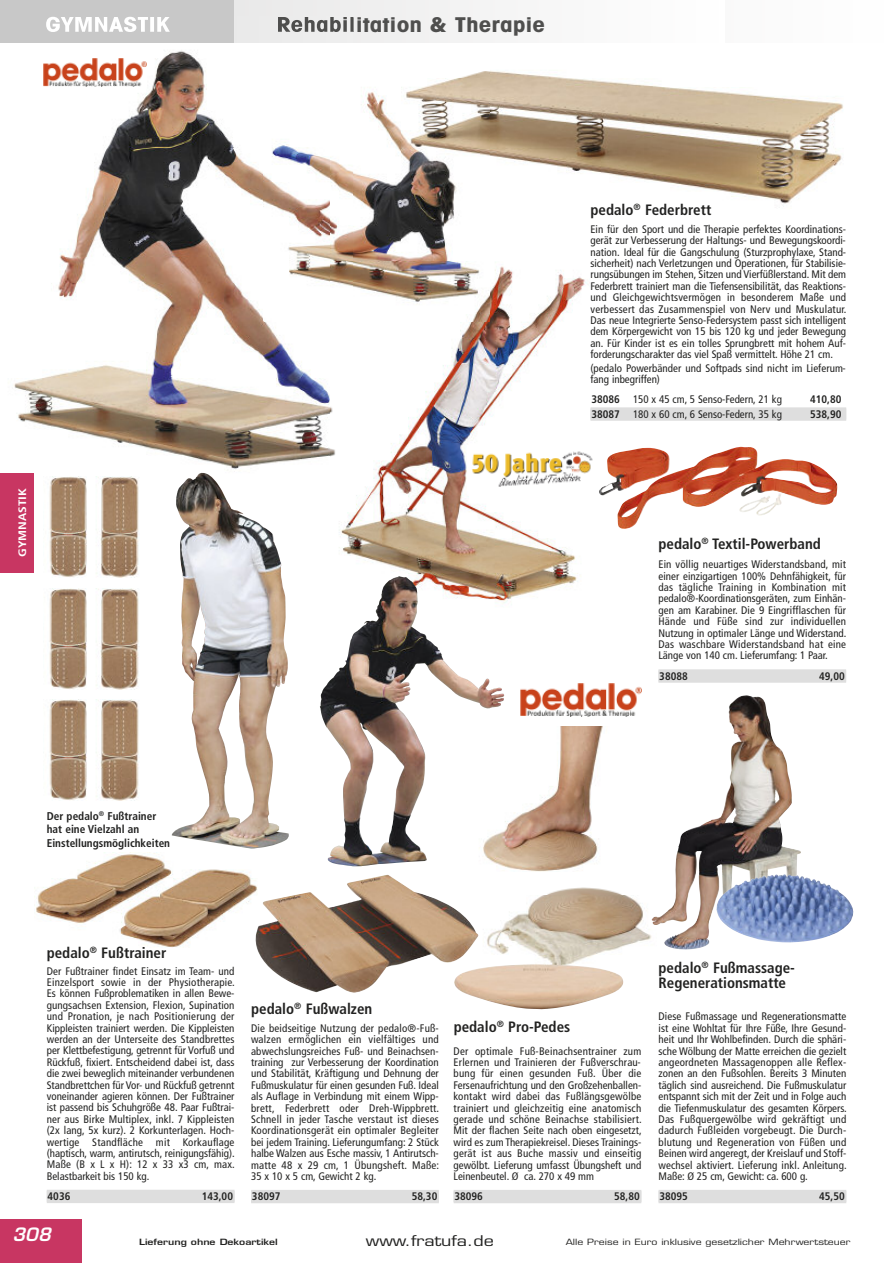
<style>
.page{position:relative;width:893px;height:1263px;background:#fff}
.page>*{position:absolute;margin:0;border:0;box-sizing:border-box;transform-origin:0 0}
.t1{font:700 condensed 20.4px "Avant Garde";color:#4f4f4e;scale:1.25 1}
.t2{font:italic 600 18px "Eurostile";color:#fff}
.t3{font:700 condensed 15px/15px "Frutiger";color:#222221}
.t4{font:14.4px "Eurostile";color:#222221;scale:1.25 1}
.t5{font:700 condensed 11.25px/13.5px "Frutiger";color:#222221}
.t6{font:condensed 10.95px/11.4px "Frutiger";color:#222221;text-align:justify}
.t7{font:700 condensed 10.95px "Frutiger";color:#222221}
.t8{font:700 condensed 10.8px "Frutiger";color:#fff;scale:1.25 1}
.t9{font:8.4px "Eurostile";color:#222221;scale:1.25 1}
.t10{font:600 8.4px "Eurostile";color:#222221;scale:1.25 1}
.s1{font-weight:700}
</style>
<div class="page">
<img style="left:339px;top:266px;width:262px;height:337px">
<img style="left:34px;top:853px;width:221px;height:95px">
<img style="left:664px;top:726px;width:137px;height:223px">
<img style="left:486px;top:726px;width:117px;height:146px">
<img style="left:487px;top:887px;width:170px;height:96px">
<svg style="left:652px;top:917px;width:5px;height:8px"></svg>
<img style="left:465px;top:964px;width:158px;height:45px">
<div style="left:0;top:1219px;width:82px;height:44px;background:#c83662"></div>
<div style="left:0;top:0;width:234px;height:43px;background:#c8c8c8"></div>
<div style="left:234px;top:0;width:491px;height:43px;background:#f4f4f4"></div>
<img style="left:489px;top:70px;width:354px;height:134px">
<img style="left:460px;top:71px;width:29px;height:7px">
<img style="left:353px;top:78px;width:136px;height:184px">
<img style="left:353px;top:262px;width:136px;height:60px">
<img style="left:601px;top:448px;width:229px;height:68px">
<svg style="left:599px;top:489px;width:2px;height:6px"></svg>
<img style="left:717px;top:874px;width:136px;height:68px">
<img style="left:520px;top:684px;width:121px;height:33px">
<img style="left:468px;top:445px;width:127px;height:45px">
<img style="left:14px;top:50px;width:339px;height:423px">
<img style="left:331px;top:262px;width:22px;height:235px">
<img style="left:46px;top:17px;width:124px;height:15px">
<img style="left:278px;top:17px;width:75px;height:15px">
<img style="left:263px;top:78px;width:68px;height:244px">
<img style="left:172px;top:473px;width:117px;height:375px">
<img style="left:49px;top:476px;width:90px;height:101px">
<img style="left:49px;top:589px;width:90px;height:100px">
<img style="left:49px;top:700px;width:90px;height:101px">
<img style="left:255px;top:875px;width:224px;height:118px">
<img style="left:320px;top:576px;width:184px;height:281px">
<div style="left:0;top:473px;width:34px;height:100px;background:#c83662"></div>
<div style="left:47px;top:1190px;width:187px;height:12px;background:#dedede"></div>
<div style="left:47px;top:1191px;width:187px;height:12px;background:#dedede"></div>
<div style="left:251px;top:1190px;width:188px;height:12px;background:#dedede"></div>
<div style="left:251px;top:1191px;width:188px;height:12px;background:#dedede"></div>
<div style="left:658px;top:669px;width:188px;height:12px;background:#e9e9e9"></div>
<div style="left:658px;top:670px;width:188px;height:13px;background:#dedede"></div>
<div style="left:454px;top:1190px;width:187px;height:12px;background:#dedede"></div>
<div style="left:454px;top:1191px;width:187px;height:12px;background:#dedede"></div>
<div style="left:658px;top:1190px;width:188px;height:12px;background:#dedede"></div>
<div style="left:658px;top:1191px;width:188px;height:12px;background:#dedede"></div>
<div style="left:590px;top:393px;width:256px;height:12px;background:#fff"></div>
<div style="left:590px;top:394px;width:256px;height:12px;background:#fff"></div>
<div style="left:590px;top:407px;width:256px;height:12px;background:#dedede"></div>
<div style="left:590px;top:409px;width:256px;height:12px;background:#dedede"></div>
<h1 class="t1" style="left:276px;top:17px;width:217px">Rehabilitation &amp; Therapie</h1>
<p class="t8" style="left:18px;top:557px;width:57px;rotate:-90deg">GYMNASTIK</p>
<h3 class="t3" style="left:590px;top:203px;width:122px">pedalo<sup>®</sup> Federbrett</h3>
<p class="t6" style="left:590px;top:224px;width:258px">Ein für den Sport und die Therapie perfektes Koordinations&shy;gerät zur Verbesserung der Haltungs- und Bewegungskoordi&shy;nation. Ideal für die Gangschulung (Sturzprophylaxe, Stand&shy;sicherheit) nach Verletzungen und Operationen, für Stabilisie&shy;rungsübungen im Stehen, Sitzen und Vierfüßlerstand. Mit dem Federbrett trainiert man die Tiefensensibilität, das Reaktions&shy;und Gleichgewichtsvermögen in besonderem Maße und verbessert das Zusammenspiel von Nerv und Muskulatur.<br>Das neue Integrierte Senso-Federsystem passt sich intelligent dem Körpergewicht von 15 bis 120 kg und jeder Bewegung an. Für Kinder ist es ein tolles Sprungbrett mit hohem Auf&shy;forderungscharakter das viel Spaß vermittelt. Höhe 21 cm.</p>
<p class="t6" style="left:590px;top:363px;width:257px">(pedalo Powerbänder und Softpads sind nicht im Lieferum&shy;fang inbegriffen)</p>
<p class="t6" style="left:591px;top:395px;width:192px"><span class="s1">38086</span> 150 x 45 cm, 5 Senso-Federn, 21 kg</p>
<p class="t7" style="left:810px;top:395px;width:33px">410,80</p>
<p class="t6" style="left:591px;top:409px;width:192px"><span class="s1">38087</span> 180 x 60 cm, 6 Senso-Federn, 35 kg</p>
<p class="t7" style="left:810px;top:410px;width:33px">538,90</p>
<h3 class="t3" style="left:658px;top:537px;width:164px">pedalo<sup>®</sup> Textil-Powerband</h3>
<p class="t6" style="left:658px;top:560px;width:190px">Ein völlig neuartiges Widerstandsband, mit einer einzigartigen 100% Dehnfähigkeit, für das tägliche Training in Kombination mit pedalo®-Koordinationsgeräten, zum Einhän&shy;gen am Karabiner. Die 9 Eingrifflaschen für Hände und Füße sind zur individuellen Nutzung in optimaler Länge und Widerstand.<br>Das waschbare Widerstandsband hat eine Länge von 140 cm. Lieferumfang: 1 Paar.</p>
<p class="t7" style="left:659px;top:671px;width:30px">38088</p>
<p class="t7" style="left:819px;top:671px;width:27px">49,00</p>
<p class="t5" style="left:47px;top:810px;width:125px">Der pedalo<sup>®</sup> Fußtrainer hat eine Vielzahl an<br>Einstellungsmöglichkeiten</p>
<h3 class="t3" style="left:47px;top:946px;width:121px">pedalo<sup>®</sup> Fußtrainer</h3>
<p class="t6" style="left:47px;top:966px;width:190px">Der Fußtrainer findet Einsatz im Team- und Einzelsport sowie in der Physiotherapie.<br>Es können Fußproblematiken in allen Bewe&shy;gungsachsen Extension, Flexion, Supination und Pronation, je nach Positionierung der Kippleisten trainiert werden. Die Kippleisten werden an der Unterseite des Standbrettes per Klettbefestigung, getrennt für Vorfuß und Rückfuß, fixiert. Entscheidend dabei ist, dass die zwei beweglich miteinander verbundenen Standbrettchen für Vor- und Rückfuß getrennt voneinander agieren können. Der Fußtrainer ist passend bis Schuhgröße 48. Paar Fußtrai&shy;ner aus Birke Multiplex, inkl. 7 Kippleisten (2x lang, 5x kurz). 2 Korkunterlagen. Hoch&shy;wertige Standfläche mit Korkauflage (haptisch, warm, antirutsch, reinigungsfähig).<br>Maße (B x L x H): 12 x 33 x3 cm, max.<br>Belastbarkeit bis 150 kg.</p>
<p class="t7" style="left:48px;top:1192px;width:24px">4036</p>
<p class="t7" style="left:202px;top:1192px;width:33px">143,00</p>
<h3 class="t3" style="left:251px;top:1002px;width:123px">pedalo<sup>®</sup> Fußwalzen</h3>
<p class="t6" style="left:251px;top:1023px;width:190px">Die beidseitige Nutzung der pedalo®-Fuß&shy;walzen ermöglichen ein vielfältiges und abwechslungsreiches Fuß- und Beinachsen&shy;training zur Verbesserung der Koordination und Stabilität, Kräftigung und Dehnung der Fußmuskulatur für einen gesunden Fuß. Ideal als Auflage in Verbindung mit einem Wipp&shy;brett, Federbrett oder Dreh-Wippbrett.<br>Schnell in jeder Tasche verstaut ist dieses Koordinationsgerät ein optimaler Begleiter bei jedem Training. Lieferungumfang: 2 Stück halbe Walzen aus Esche massiv, 1 Antirutsch&shy;matte 48 x 29 cm, 1 Übungsheft. Maße:<br>35 x 10 x 5 cm, Gewicht 2 kg.</p>
<p class="t7" style="left:252px;top:1192px;width:30px">38097</p>
<p class="t7" style="left:412px;top:1192px;width:27px">58,30</p>
<h3 class="t3" style="left:658px;top:962px;width:138px">pedalo<sup>®</sup> Fußmassage-<br>Regenerationsmatte</h3>
<h3 class="t3" style="left:454px;top:1020px;width:118px">pedalo<sup>®</sup> Pro-Pedes</h3>
<p class="t6" style="left:658px;top:1012px;width:190px">Diese Fußmassage und Regenerationsmatte ist eine Wohltat für Ihre Füße, Ihre Gesund&shy;heit und Ihr Wohlbefinden. Durch die sphäri&shy;sche Wölbung der Matte erreichen die gezielt angeordneten Massagenoppen alle Reflex&shy;zonen an den Fußsohlen. Bereits 3 Minuten täglich sind ausreichend. Die Fußmuskulatur entspannt sich mit der Zeit und in Folge auch die Tiefenmuskulatur des gesamten Körpers.<br>Das Fußquergewölbe wird gekräftigt und dadurch Fußleiden vorgebeugt. Die Durch&shy;blutung und Regeneration von Füßen und Beinen wird angeregt, der Kreislauf und Stoff&shy;wechsel aktiviert. Lieferung inkl. Anleitung.<br>Maße: Ø 25 cm, Gewicht: ca. 600 g.</p>
<p class="t7" style="left:659px;top:1192px;width:30px">38095</p>
<p class="t7" style="left:819px;top:1192px;width:27px">45,50</p>
<p class="t6" style="left:454px;top:1046px;width:190px">Der optimale Fuß-Beinachsentrainer zum Erlernen und Trainieren der Fußverschrau&shy;bung für einen gesunden Fuß. Über die Fersenaufrichtung und den Großzehenballen&shy;kontakt wird dabei das Fußlängsgewölbe trainiert und gleichzeitig eine anatomisch gerade und schöne Beinachse stabilisiert.<br>Mit der flachen Seite nach oben eingesetzt, wird es zum Therapiekreisel. Dieses Trainings&shy;gerät ist aus Buche massiv und einseitig gewölbt. Lieferung umfasst Übungsheft und Leinenbeutel. Ø ca. 270 x 49 mm</p>
<p class="t7" style="left:454px;top:1192px;width:30px">38096</p>
<p class="t7" style="left:614px;top:1192px;width:27px">58,80</p>
<h2 class="t2" style="left:13px;top:1228px;width:40px">308</h2>
<p class="t10" style="left:139px;top:1239px;width:112px">Lieferung ohne Dekoartikel</p>
<h3 class="t4" style="left:366px;top:1235px;width:104px">www.fratufa.de</h3>
<p class="t9" style="left:566px;top:1239px;width:229px">Alle Preise in Euro inklusive gesetzlicher Mehrwertsteuer</p>
</div>
